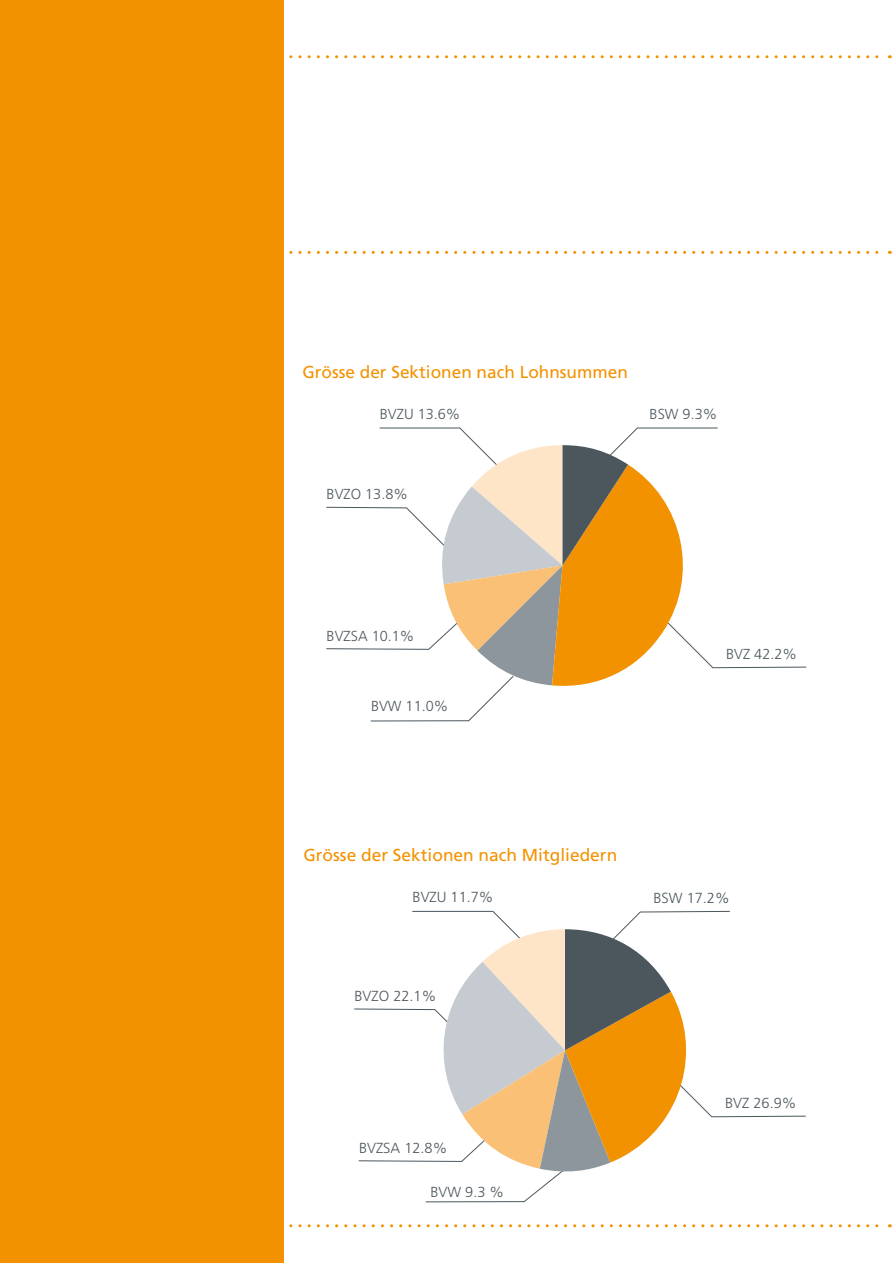
<style>
.page{position:relative;width:893px;height:1263px;background:#fff}
.page>*{position:absolute;margin:0;border:0;box-sizing:border-box;transform-origin:0 0}
.t1{font:17.4px "Frutiger LT";color:#f39200}
.t2{font:17.25px "Frutiger LT";color:#f39200}
.t3{font:300 14.55px "Frutiger LT Std";color:#4c575d}
</style>
<div class="page">
<svg style="left:326px;top:427px;width:481px;height:294px"></svg>
<svg style="left:354px;top:911px;width:452px;height:291px"></svg>
<div style="left:0;top:0;width:284px;height:1263px;background:#f39200"></div>
<svg style="left:289px;top:55px;width:601px;height:3px"></svg>
<svg style="left:289px;top:251px;width:601px;height:3px"></svg>
<svg style="left:289px;top:1224px;width:601px;height:3px"></svg>
<p class="t2" style="left:302px;top:361px;width:327px">Grösse der Sektionen nach Lohnsummen</p>
<p class="t3" style="left:380px;top:406px;width:82px">BVZU 13.6%</p>
<p class="t3" style="left:650px;top:406px;width:69px">BSW 9.3%</p>
<p class="t3" style="left:327px;top:486px;width:83px">BVZO 13.8%</p>
<p class="t3" style="left:327px;top:628px;width:89px">BVZSA 10.1%</p>
<p class="t3" style="left:371px;top:698px;width:79px">BVW 11.0%</p>
<p class="t3" style="left:726px;top:646px;width:72px">BVZ 42.2%</p>
<p class="t1" style="left:303px;top:845px;width:315px">Grösse der Sektionen nach Mitgliedern</p>
<p class="t3" style="left:413px;top:889px;width:82px">BVZU 11.7%</p>
<p class="t3" style="left:355px;top:987px;width:83px">BVZO 22.1%</p>
<p class="t3" style="left:359px;top:1139px;width:90px">BVZSA 12.8%</p>
<p class="t3" style="left:430px;top:1184px;width:75px">BVW 9.3 %</p>
<p class="t3" style="left:653px;top:890px;width:78px">BSW 17.2%</p>
<p class="t3" style="left:725px;top:1094px;width:73px">BVZ 26.9%</p>
</div>
